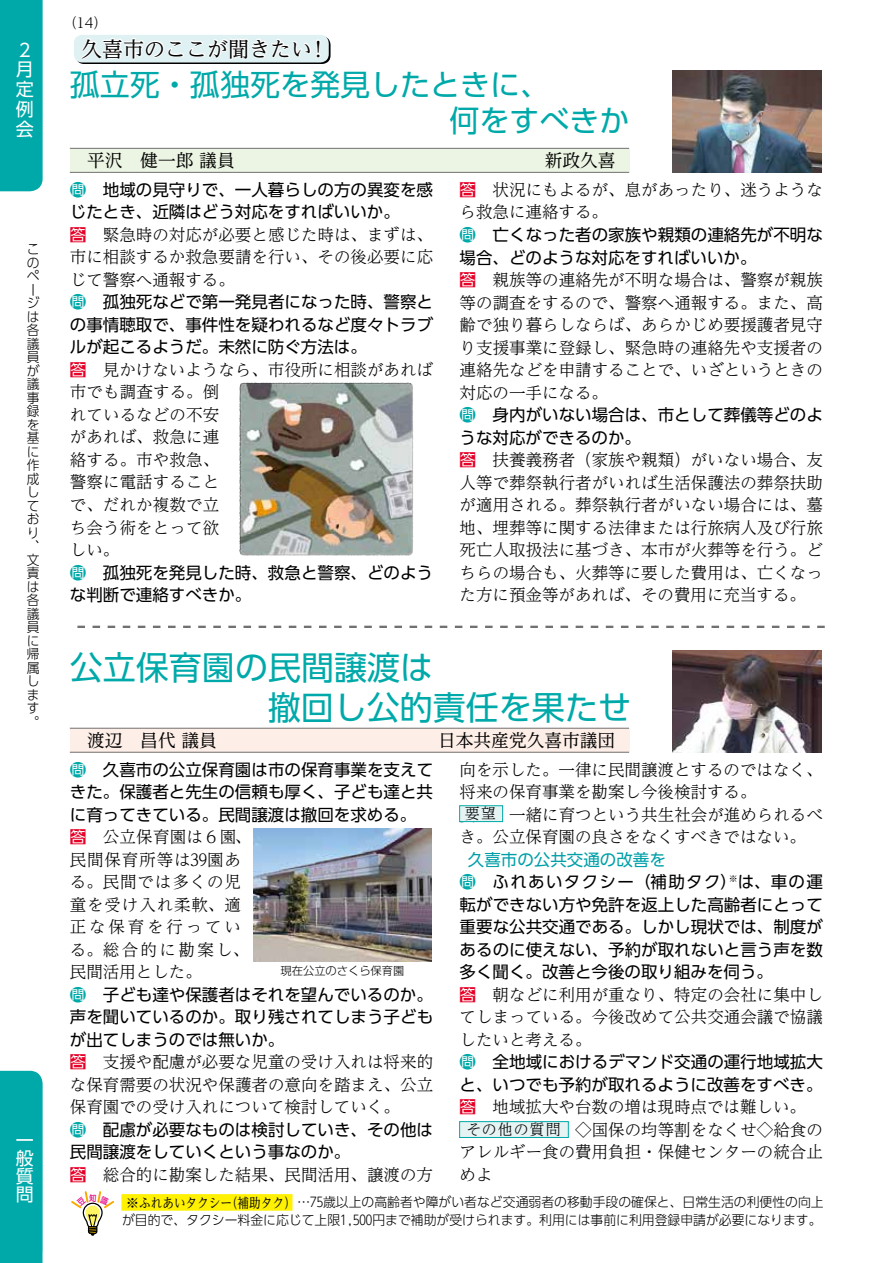
<style>
.page{position:relative;width:893px;height:1263px;background:#fff}
.page>*{position:absolute;margin:0;border:0;box-sizing:border-box;transform-origin:0 0}
.t1{font:33px/39.6px "UD Shin Go Pro";color:#00a9a9}
.t2{font:30px/36px "UD Shin Go Pro";color:#00a9a9}
.t3{font:21px "UD Reimin Pro";color:#000}
.t4{font:18px/19.8px "UD Shin Go Pro";color:#fff}
.t5{font:17.7px "UD Reimin Pro";color:#000}
.t6{font:300 16.5px/22.5px "UD Reimin Pro";color:#000;text-align:justify}
.t7{font:16.5px/22.5px "UD Shin Go Pro";color:#000}
.t8{font:300 16.5px/22.5px "UD Reimin Pro";letter-spacing:.055em;color:#000}
.t9{font:300 15px "UD Reimin Pro";letter-spacing:.06em;color:#000}
.t10{font:300 13.8px "UD Reimin Pro";color:#000}
.t11{font:300 13.5px/13.5px "UD Shin Go Pr 6";color:#000;scale:.95 1}
.t12{font:300 13.2px/18px "UD Shin Go Pro";color:#000}
.t13{font:300 11.25px "Shin Go Pro";color:#000}
.s1{color:#00a9a9}
.s2{font-family:"UD Shin Go Pr 6";font-weight:400;color:#e60027}
.s3{color:#009fa8}
.s4{font-family:"UD Reimin Pro";font-weight:400;font-size:13.5px}
</style>
<div class="page">
<div style="left:70px;top:728px;width:559px;height:24px;background:#fdeee7"></div>
<svg style="left:77px;top:626px;width:748px;height:2px"></svg>
<img style="left:673px;top:650px;width:149px;height:102px">
<hr style="left:70px;top:728px;width:559px;height:1px;background:#727171">
<hr style="left:70px;top:752px;width:559px;height:1px;background:#727171">
<div style="left:70px;top:148px;width:559px;height:24px;background:#ecf5e3"></div>
<hr style="left:70px;top:148px;width:559px;height:1px;background:#727171">
<hr style="left:70px;top:172px;width:559px;height:1px;background:#727171">
<img style="left:673px;top:70px;width:149px;height:102px">
<div style="left:460px;top:1121px;width:108px;height:16px;background:#e5f3f3"></div>
<div style="left:459px;top:1121px;width:109px;height:17px;border:1px solid #00a9a9"></div>
<svg style="left:121px;top:1194px;width:171px;height:17px;background:#fff107"></svg>
<div style="left:460px;top:806px;width:43px;height:15px;background:#e5f3f3"></div>
<div style="left:459px;top:805px;width:44px;height:17px;border:1px solid #00a9a9"></div>
<img style="left:239px;top:382px;width:174px;height:174px">
<img style="left:254px;top:828px;width:177px;height:133px">
<div style="left:0;top:0;width:43px;height:191px;background:#00a9a9"></div>
<div style="left:0;top:1071px;width:43px;height:192px;background:#00a9a9"></div>
<svg style="left:76px;top:36px;width:255px;height:28px"></svg>
<div style="left:74px;top:35px;width:255px;height:28px;background:#e0f1f3;border-radius:9px"></div>
<svg style="left:79px;top:35px;width:242px;height:25px"></svg>
<svg style="left:71px;top:1191px;width:43px;height:45px"></svg>
<p class="t4" style="left:16px;top:39px;width:19px">2月定例会</p>
<p class="t11" style="left:27px;top:242px;width:15px">このページは各議員が議事録を基に作成しており、文責は各議員に帰属します。</p>
<p class="t4" style="left:16px;top:1130px;width:19px;line-height:18px;text-align:justify">一般質問</p>
<p class="t10" style="left:64px;top:12px;width:45px">（14）</p>
<p class="t3" style="left:81px;top:32px;width:249px">久喜市のここが聞きたい！</p>
<h2 class="t2" style="left:450px;top:66px;width:181px;text-indent:-380px">孤立死・孤独死を発見したときに、<br>何をすべきか</h2>
<p class="t5" style="left:87px;top:146px;width:149px">平沢　健一郎 議員</p>
<p class="t5" style="left:545px;top:146px;width:72px">新政久喜</p>
<p class="t7" style="left:70px;top:178px;width:365px"><span class="s1">問</span> 地域の見守りで、一人暮らしの方の異変を感じたとき、近隣はどう対応をすればいいか。</p>
<p class="t6" style="left:70px;top:223px;width:365px"><span class="s2">答</span> 緊急時の対応が必要と感じた時は、まずは、市に相談するか救急要請を行い、その後必要に応じて警察へ通報する。</p>
<p class="t7" style="left:70px;top:290px;width:365px;text-align:justify"><span class="s1">問</span> 孤独死などで第一発見者になった時、警察との事情聴取で、事件性を疑われるなど度々トラブルが起こるようだ。未然に防ぐ方法は。</p>
<p class="t6" style="left:70px;top:358px;width:365px;text-align:left"><span class="s2">答</span> 見かけないようなら、市役所に相談があれば市でも調査する。倒<br>れているなどの不安<br>があれば、救急に連<br>絡する。市や救急、<br>警察に電話すること<br>で、だれか複数で立<br>ち会う術をとって欲<br>しい。</p>
<p class="t7" style="left:70px;top:560px;width:365px"><span class="s1">問</span> 孤独死を発見した時、救急と警察、どのような判断で連絡すべきか。</p>
<p class="t6" style="left:460px;top:178px;width:365px"><span class="s2">答</span> 状況にもよるが、息があったり、迷うようなら救急に連絡する。</p>
<p class="t7" style="left:460px;top:223px;width:365px"><span class="s1">問</span> 亡くなった者の家族や親類の連絡先が不明な場合、どのような対応をすればいいか。</p>
<p class="t6" style="left:460px;top:268px;width:365px"><span class="s2">答</span> 親族等の連絡先が不明な場合は、警察が親族等の調査をするので、警察へ通報する。また、高齢で独り暮らしならば、あらかじめ要援護者見守り支援事業に登録し、緊急時の連絡先や支援者の連絡先などを申請することで、いざというときの対応の一手になる。</p>
<p class="t7" style="left:460px;top:403px;width:365px"><span class="s1">問</span>　身内がいない場合は、市として葬儀等どのような対応ができるのか。</p>
<p class="t6" style="left:460px;top:448px;width:365px"><span class="s2">答</span> 扶養義務者（家族や親類）がいない場合、友人等で葬祭執行者がいれば生活保護法の葬祭扶助が適用される。葬祭執行者がいない場合には、墓地、埋葬等に関する法律または行旅病人及び行旅死亡人取扱法に基づき、本市が火葬等を行う。どちらの場合も、火葬等に要した費用は、亡くなった方に預金等があれば、その費用に充当する。</p>
<h1 class="t1" style="left:70px;top:647px;width:562px">公立保育園の民間譲渡は<br>　　　　　 撤回し公的責任を果たせ</h1>
<p class="t5" style="left:87px;top:726px;width:131px">渡辺　昌代 議員</p>
<p class="t5" style="left:438px;top:726px;width:178px">日本共産党久喜市議団</p>
<p class="t7" style="left:70px;top:758px;width:365px;text-align:justify"><span class="s1">問</span> 久喜市の公立保育園は市の保育事業を支えてきた。保護者と先生の信頼も厚く、子ども達と共に育ってきている。民間譲渡は撤回を求める。</p>
<p class="t8" style="left:70px;top:825px;width:183px"><span class="s2">答</span> 公立保育園は６園、民間保育所等は39園ある。民間では多くの児童を受け入れ柔軟、適正な保育を行っている。総合的に勘案し、民間活用とした。</p>
<p class="t7" style="left:70px;top:983px;width:365px;text-align:justify"><span class="s1">問</span> 子ども達や保護者はそれを望んでいるのか。声を聞いているのか。取り残されてしまう子どもが出てしまうのでは無いか。</p>
<p class="t6" style="left:70px;top:1050px;width:365px"><span class="s2">答</span> 支援や配慮が必要な児童の受け入れは将来的な保育需要の状況や保護者の意向を踏まえ、公立保育園での受け入れについて検討していく。</p>
<p class="t7" style="left:70px;top:1118px;width:365px"><span class="s1">問</span> 配慮が必要なものは検討していき、その他は民間譲渡をしていくという事なのか。</p>
<p class="t6" style="left:70px;top:1163px;width:365px"><span class="s2">答</span> 総合的に勘案した結果、民間活用、譲渡の方</p>
<p class="t6" style="left:460px;top:758px;width:365px;text-align:left">向を示した。一律に民間譲渡とするのではなく、将来の保育事業を勘案し今後検討する。<br>要望　一緒に育つという共生社会が進められるべき。公立保育園の良さをなくすべきではない。</p>
<p class="t7" style="left:460px;top:848px;width:365px;text-indent:8px"><span class="s3">久喜市の公共交通の改善を<br></span><span class="s1">問</span> ふれあいタクシー（補助タク）<sup>※</sup>は、車の運転ができない方や免許を返上した高齢者にとって重要な公共交通である。しかし現状では、制度があるのに使えない、予約が取れないと言う声を数多く聞く。改善と今後の取り組みを伺う。</p>
<p class="t6" style="left:460px;top:983px;width:365px"><span class="s2">答</span> 朝などに利用が重なり、特定の会社に集中してしまっている。今後改めて公共交通会議で協議したいと考える。</p>
<p class="t7" style="left:460px;top:1050px;width:365px"><span class="s1">問</span> 全地域におけるデマンド交通の運行地域拡大と、いつでも予約が取れるように改善をすべき。</p>
<p class="t6" style="left:460px;top:1095px;width:365px;text-align:left"><span class="s2">答</span> 地域拡大や台数の増は現時点では難しい。その他の質問　◇国保の均等割をなくせ◇給食のアレルギー食の費用負担・保健センターの統合止めよ</p>
<p class="t9" style="left:465px;top:801px;width:33px">要望</p>
<p class="t13" style="left:281px;top:961px;width:125px">現在公立のさくら保育園</p>
<p class="t9" style="left:467px;top:1117px;width:96px">その他の質問</p>
<p class="t12" style="left:122px;top:1193px;width:703px"><span class="s4">※ふれあいタクシー（補助タク）</span> …75歳以上の高齢者や障がい者など交通弱者の移動手段の確保と、日常生活の利便性の向上が目的で、タクシー料金に応じて上限1,500円まで補助が受けられます。利用には事前に利用登録申請が必要になります。</p>
</div>
